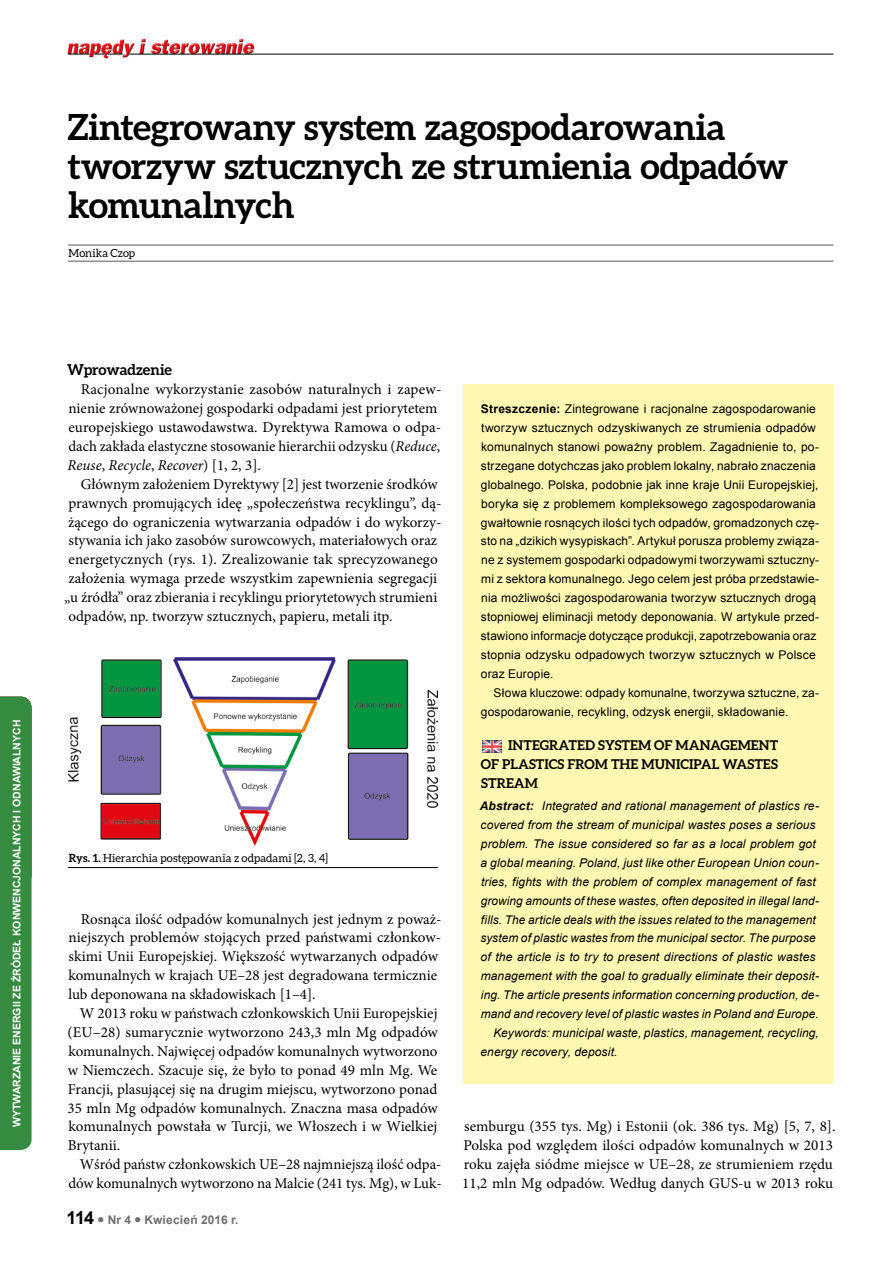
<style>
.page{position:relative;width:893px;height:1263px;background:#fff}
.page>*{position:absolute;margin:0;border:0;box-sizing:border-box;transform-origin:0 0}
.t1{font:700 36px/39px "Aleo";letter-spacing:-.01em;color:#000}
.t2{font:15px/18.9px "Minion Pro";color:#000}
.t3{font:700 15px "Aleo";letter-spacing:-.01em;color:#000}
.t4{font:700 13.5px/18.9px "Aleo";letter-spacing:.005em;color:#000;text-align:justify}
.t5{font:12px/18.9px "Arial";letter-spacing:.01em;color:#000}
.t6{font:italic 12px "Arial";letter-spacing:.01em;color:#000}
.t7{font:700 12px "Arial";letter-spacing:.015em;color:#706f6f}
.t8{font:11.25px "Aleo";letter-spacing:.01em;color:#000}
.t9{font:700 10.5px "Arial";color:#fff}
.s1{font-style:italic}
.s2{font-weight:700}
.s3{font-size:18px;color:#000}
</style>
<div class="page">
<img style="left:67px;top:38px;width:190px;height:21px">
<hr style="left:129px;top:54px;width:704px;height:1px;background:#000">
<svg style="left:68px;top:54px;width:55px;height:1px"></svg>
<div style="left:0;top:697px;width:32px;height:453px;background:#358b3f"></div>
<hr style="left:68px;top:245px;width:765px;height:1px;background:#575756">
<hr style="left:68px;top:261px;width:765px;height:1px;background:#575756">
<div style="left:463px;top:384px;width:370px;height:700px;background:#fff7b2"></div>
<hr style="left:68px;top:867px;width:370px;height:1px;background:#000">
<img style="left:68px;top:658px;width:370px;height:187px">
<img style="left:482px;top:740px;width:19px;height:12px">
<p class="t9" style="left:10px;top:863px;width:144px;rotate:-90deg">Systemy transportowe</p>
<p class="t9" style="left:10px;top:1127px;width:409px;rotate:-90deg">Wytwarzanie energii ze źródeł konwencjonalnyc h i odnawialnyc h</p>
<p class="t9" style="left:10px;top:860px;width:137px;rotate:-90deg">Sterowanie procesami</p>
<p class="t9" style="left:10px;top:821px;width:100px;rotate:-90deg">BEZPIECZEŃSTWO</p>
<h1 class="t1" style="left:67px;top:107px;width:722px">Zintegrowany system zagospodarowania tworzyw sztucznych ze strumienia odpadów komunalnych</h1>
<p class="t8" style="left:69px;top:246px;width:68px">Monika Czop</p>
<p class="t3" style="left:67px;top:361px;width:106px">Wprowadzenie</p>
<p class="t2" style="left:68px;top:380px;width:375px;text-indent:13px">Racjonalne wykorzystanie zasobów naturalnych i zapew&shy;nienie zrównoważonej gospodarki odpadami jest priorytetem europejskiego ustawodawstwa. Dyrektywa Ramowa o odpa&shy;dach zakłada elastyczne stosowanie hierarchii odzysku (<span class="s1">Reduce</span>, <span class="s1">Reuse</span>, <span class="s1">Recycle</span>, <span class="s1">Recover</span>) [1, 2, 3].</p>
<p class="t2" style="left:81px;top:475px;width:358px">Głównym założeniem Dyrektywy [2] jest tworzenie środków</p>
<p class="t2" style="left:68px;top:493px;width:375px">prawnych promujących ideę „społeczeństwa recyklingu”, dą-</p>
<p class="t2" style="left:68px;top:512px;width:375px">żącego do ograniczenia wytwarzania odpadów i do wykorzy-</p>
<p class="t2" style="left:69px;top:531px;width:370px">stywania ich jako zasobów surowcowych, materiałowych oraz</p>
<p class="t2" style="left:68px;top:550px;width:371px">energetycznych (rys. 1). Zrealizowanie tak sprecyzowanego</p>
<p class="t2" style="left:69px;top:569px;width:370px">założenia wymaga przede wszystkim zapewnienia segregacji</p>
<p class="t2" style="left:64px;top:588px;width:375px">„u źródła” oraz zbierania i recyklingu priorytetowych strumieni</p>
<p class="t2" style="left:68px;top:607px;width:325px">odpadów, np. tworzyw sztucznych, papieru, metali itp.</p>
<p class="t8" style="left:69px;top:852px;width:261px"><span class="s2">Rys. 1.</span> Hierarchia postępowania z odpadami [2, 3, 4]</p>
<p class="t2" style="left:68px;top:909px;width:375px;text-indent:12px">Rosnąca ilość odpadów komunalnych jest jednym z poważ&shy;niejszych problemów stojących przed państwami członkow&shy;skimi Unii Europejskiej. Większość wytwarzanych odpadów komunalnych w krajach UE–28 jest degradowana termicznie lub deponowana na składowiskach [1–4].</p>
<p class="t2" style="left:68px;top:1004px;width:372px;text-align:justify;text-indent:12px">W 2013 roku w państwach członkowskich Unii Europejskiej (EU–28) sumarycznie wytworzono 243,3 mln Mg odpadów komunalnych. Najwięcej odpadów komunalnych wytworzono w Niemczech. Szacuje się, że było to ponad 49 mln Mg. We Francji, plasującej się na drugim miejscu, wytworzono ponad 35 mln Mg odpadów komunalnych. Znaczna masa odpadów komunalnych powstała w Turcji, we Włoszech i w Wielkiej Brytanii.</p>
<p class="t2" style="left:68px;top:1155px;width:375px;text-align:right">Wśród państw członkowskich UE–28 najmniejszą ilość odpa&shy;dów komunalnych wytworzono na Malcie (241 tys. Mg), w Luk-</p>
<p class="t7" style="left:67px;top:1212px;width:174px"><span class="s3">114</span> ● Nr 4 ● Kwiecień 2016 r.</p>
<p class="t5" style="left:481px;top:400px;width:340px"><span class="s2">Streszczenie:</span> Zintegrowane i racjonalne zagospodarowanie tworzyw sztucznych odzyskiwanych ze strumienia odpadów komunalnych stanowi poważny problem. Zagadnienie to, po&shy;strzegane dotychczas jako problem lokalny, nabrało znaczenia globalnego. Polska, podobnie jak inne kraje Unii Europejskiej, boryka się z problemem kompleksowego zagospodarowania gwałtownie rosnących ilości tych odpadów, gromadzonych czę&shy;sto na „dzikich wysypiskach”. Artykuł porusza problemy związa&shy;ne z systemem gospodarki odpadowymi tworzywami sztuczny&shy;mi z sektora komunalnego. Jego celem jest próba przedstawie&shy;nia możliwości zagospodarowania tworzyw sztucznych drogą stopniowej eliminacji metody deponowania. W artykule przed&shy;stawiono informacje dotyczące produkcji, zapotrzebowania oraz stopnia odzysku odpadowych tworzyw sztucznych w Polsce oraz Europie.</p>
<p class="t5" style="left:481px;top:683px;width:340px;text-indent:13px">Słowa kluczowe: odpady komunalne, tworzywa sztuczne, za&shy;gospodarowanie, recykling, odzysk energii, składowanie.</p>
<p class="t4" style="left:481px;top:736px;width:299px;text-indent:27px">Integrated system of management of plastics from the municipal wastes stream</p>
<p class="t6" style="left:480px;top:798px;width:341px"><span class="s2">Abstract:</span> Integrated and rational management of plastics re-</p>
<p class="t6" style="left:481px;top:817px;width:336px">covered from the stream of municipal wastes poses a serious</p>
<p class="t6" style="left:481px;top:836px;width:336px">problem. The issue considered so far as a local problem got</p>
<p class="t6" style="left:481px;top:855px;width:340px">a global meaning. Poland, just like other European Union coun-</p>
<p class="t6" style="left:481px;top:874px;width:336px">tries, fights with the problem of complex management of fast</p>
<p class="t6" style="left:481px;top:893px;width:340px">growing amounts of these wastes, often deposited in illegal land-</p>
<p class="t6" style="left:481px;top:911px;width:336px">fills. The article deals with the issues related to the management</p>
<p class="t6" style="left:480px;top:930px;width:337px">system of plastic wastes from the municipal sector. The purpose</p>
<p class="t6" style="left:481px;top:949px;width:336px">of the article is to try to present directions of plastic wastes</p>
<p class="t6" style="left:481px;top:968px;width:340px">management with the goal to gradually eliminate their deposit-</p>
<p class="t6" style="left:481px;top:987px;width:340px">ing. The article presents information concerning production, de-</p>
<p class="t6" style="left:481px;top:1006px;width:339px">mand and recovery level of plastic wastes in Poland and Europe.</p>
<p class="t6" style="left:493px;top:1025px;width:327px">Keywords: municipal waste, plastics, management, recycling,</p>
<p class="t6" style="left:480px;top:1044px;width:139px">energy recovery, deposit.</p>
<p class="t2" style="left:462px;top:1117px;width:375px">semburgu (355 tys. Mg) i Estonii (ok. 386 tys. Mg) [5, 7, 8].<br>Polska pod względem ilości odpadów komunalnych w 2013 roku zajęła siódme miejsce w UE–28, ze strumieniem rzędu 11,2 mln Mg odpadów. Według danych GUS-u w 2013 roku</p>
</div>
